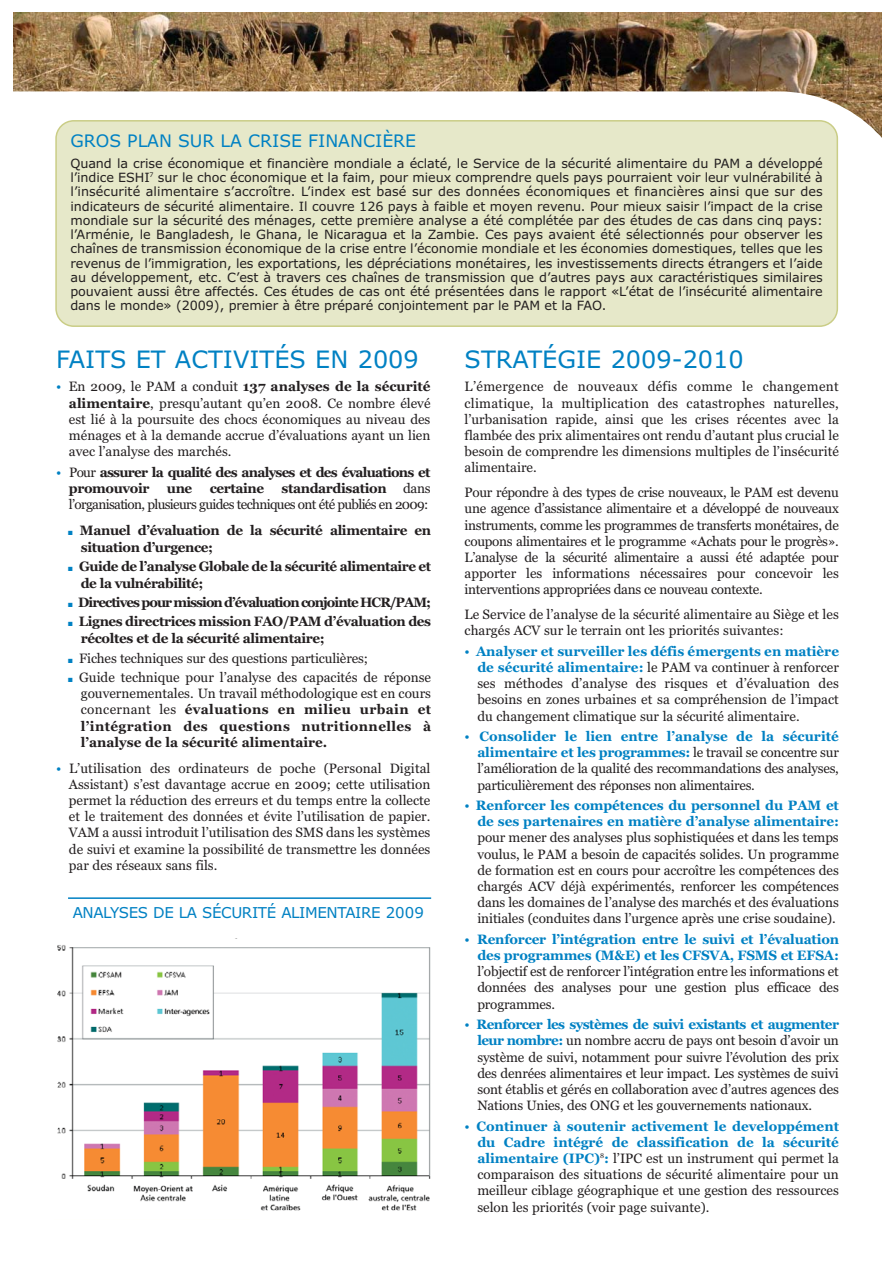
<style>
.page{position:relative;width:893px;height:1263px;background:#fff}
.page>*{position:absolute;margin:0;border:0;box-sizing:border-box;transform-origin:0 0}
.t1{font:24px "Verdana";color:#0081c3}
.t2{font:17.25px "Verdana";color:#0081c3}
.t3{font:15px "Verdana";letter-spacing:-.025em;color:#0081c3}
.t4{font:13.5px/16.2px "Georgia";color:#231f20;text-align:justify}
.t5{font:700 13.5px/17.1px "Georgia";letter-spacing:-.03em;color:#231f20}
.t6{font:700 13.5px/16.2px "Georgia";letter-spacing:-.005em;color:#0081c3;text-align:right}
.t7{font:13.5px/16.2px "Georgia";letter-spacing:-.05em;color:#231f20;text-align:right}
.t8{font:700 13.5px/16.2px "Georgia";letter-spacing:-.055em;color:#231f20}
.t9{font:700 13.5px "Georgia";letter-spacing:-.07em;color:#231f20}
.t10{font:12.75px/14.2px "Verdana";letter-spacing:-.005em;color:#231f20;text-align:justify}
.s1{color:#0081c3}
.s2{font-weight:700}
.s3{font-weight:400;color:#0081c3}
.s4{font-weight:400}
.s5{font-weight:700;color:#0081c3}
</style>
<div class="page">
<img style="left:14px;top:13px;width:867px;height:78px">
<svg style="left:13px;top:91px;width:869px;height:218px"></svg>
<img style="left:57px;top:938px;width:374px;height:273px">
<div style="left:55px;top:120px;width:783px;height:207px;background:#e6e8c9"></div>
<hr style="left:68px;top:897px;width:363px;height:2px;background:#0081c3">
<p class="t2" style="left:70px;top:134px;width:347px">GROS PLAN SUR LA CRISE FINANCIÈRE</p>
<p class="t10" style="left:70px;top:157px;width:754px">Quand la crise économique et financière mondiale a éclaté, le Service de la sécurité alimentaire du PAM a développé l’indice ESHI<sup>7</sup> sur le choc économique et la faim, pour mieux comprendre quels pays pourraient voir leur vulnérabilité à l’insécurité alimentaire s’accroître. L’index est basé sur des données économiques et financières ainsi que sur des indicateurs de sécurité alimentaire. Il couvre 126 pays à faible et moyen revenu. Pour mieux saisir l’impact de la crise mondiale sur la sécurité des ménages, cette première analyse a été complétée par des études de cas dans cinq pays: l’Arménie, le Bangladesh, le Ghana, le Nicaragua et la Zambie. Ces pays avaient été sélectionnés pour observer les chaînes de transmission économique de la crise entre l’économie mondiale et les économies domestiques, telles que les revenus de l’immigration, les exportations, les dépréciations monétaires, les investissements directs étrangers et l’aide au développement, etc. C’est à travers ces chaînes de transmission que d’autres pays aux caractéristiques similaires pouvaient aussi être affectés. Ces études de cas ont été présentées dans le rapport «L’état de l’insécurité alimentaire dans le monde» (2009), premier à être préparé conjointement par le PAM et la FAO.</p>
<h1 class="t1" style="left:56px;top:350px;width:364px">FAITS ET ACTIVITÉS EN 2009</h1>
<p class="t4" style="left:69px;top:380px;width:363px;text-indent:-13px"><span class="s1">•</span> En 2009, le PAM a conduit <span class="s2">137 analyses de la sécurité alimentaire</span>, presqu’autant qu’en 2008. Ce nombre élevé est lié à la poursuite des chocs économiques au niveau des ménages et à la demande accrue d’évaluations ayant un lien avec l’analyse des marchés.</p>
<p class="t8" style="left:69px;top:465px;width:363px;text-indent:-13px"><span class="s3">•</span> <span class="s4">Pour</span> assurer la qualité des analyses et des évaluations et promouvoir</p>
<p class="t7" style="left:69px;top:481px;width:363px"><span class="s2">standardisation</span> dans<br>l’organisation, plusieurs guides techniques ont été publiés en 2009:</p>
<p class="t5" style="left:167px;top:481px;width:27px">une</p>
<p class="t5" style="left:210px;top:481px;width:56px">certaine</p>
<p class="t5" style="left:81px;top:523px;width:352px;line-height:16.5px;text-indent:-13px"><span class="s1">■</span> Manuel d’évaluation de la sécurité alimentaire en situation d’urgence;</p>
<p class="t5" style="left:81px;top:558px;width:352px;text-indent:-13px"><span class="s1">■</span> Guide de l’analyse Globale de la sécurité alimentaire et de la vulnérabilité;</p>
<p class="t9" style="left:68px;top:597px;width:364px"><span class="s1">■</span> Directives pour mission d’évaluation conjointe HCR/PAM;</p>
<p class="t5" style="left:81px;top:614px;width:352px;text-indent:-13px"><span class="s1">■</span> Lignes directrices mission FAO/PAM d’évaluation des récoltes et de la sécurité alimentaire;</p>
<p class="t4" style="left:68px;top:651px;width:301px"><span class="s1">■</span> Fiches techniques sur des questions particulières;</p>
<p class="t4" style="left:81px;top:670px;width:352px;text-indent:-13px"><span class="s1">■</span> Guide technique pour l’analyse des capacités de réponse gouvernementales. Un travail méthodologique est en cours concernant les <span class="s2">évaluations en milieu urbain et l’intégration des questions nutritionnelles à l’analyse de la sécurité alimentaire.</span></p>
<p class="t4" style="left:69px;top:761px;width:363px;text-indent:-13px"><span class="s1">•</span> L’utilisation des ordinateurs de poche (Personal Digital Assistant) s’est davantage accrue en 2009; cette utilisation permet la réduction des erreurs et du temps entre la collecte et le traitement des données et évite l’utilisation de papier.<br>VAM a aussi introduit l’utilisation des SMS dans les systèmes de suivi et examine la possibilité de transmettre les données par des réseaux sans fils.</p>
<p class="t3" style="left:73px;top:906px;width:353px">ANALYSES DE LA SÉCURITÉ ALIMENTAIRE 2009</p>
<h1 class="t1" style="left:464px;top:350px;width:281px">STRATÉGIE 2009-2010</h1>
<p class="t4" style="left:464px;top:380px;width:376px">L’émergence de nouveaux défis comme le changement climatique, la multiplication des catastrophes naturelles, l’urbanisation rapide, ainsi que les crises récentes avec la flambée des prix alimentaires ont rendu d’autant plus crucial le besoin de comprendre les dimensions multiples de l’insécurité alimentaire.</p>
<p class="t4" style="left:464px;top:485px;width:376px">Pour répondre à des types de crise nouveaux, le PAM est devenu une agence d’assistance alimentaire et a développé de nouveaux instruments, comme les programmes de transferts monétaires, de coupons alimentaires et le programme «Achats pour le progrès».<br>L’analyse de la sécurité alimentaire a aussi été adaptée pour apporter les informations nécessaires pour concevoir les interventions appropriées dans ce nouveau contexte.</p>
<p class="t4" style="left:464px;top:607px;width:376px">Le Service de l’analyse de la sécurité alimentaire au Siège et les chargés ACV sur le terrain ont les priorités suivantes:</p>
<p class="t4" style="left:477px;top:644px;width:363px;text-indent:-13px"><span class="s1">•</span> <span class="s5">Analyser et surveiller les défis émergents en matière de sécurité alimentaire:</span> le PAM va continuer à renforcer ses méthodes d’analyse des risques et d’évaluation des besoins en zones urbaines et sa compréhension de l’impact du changement climatique sur la sécurité alimentaire.</p>
<p class="t4" style="left:477px;top:729px;width:363px;text-indent:-13px"><span class="s1">•</span> <span class="s5">Consolider le lien entre l’analyse de la sécurité alimentaire et les programmes:</span> le travail se concentre sur l’amélioration de la qualité des recommandations des analyses, particulièrement des réponses non alimentaires.</p>
<p class="t6" style="left:464px;top:798px;width:376px"><span class="s4">•</span> Renforcer les compétences du personnel du PAM et de ses partenaires en matière d’analyse alimentaire:</p>
<p class="t4" style="left:477px;top:831px;width:363px">pour mener des analyses plus sophistiquées et dans les temps voulus, le PAM a besoin de capacités solides. Un programme de formation est en cours pour accroître les compétences des chargés ACV déjà expérimentés, renforcer les compétences dans les domaines de l’analyse des marchés et des évaluations initiales (conduites dans l’urgence après une crise soudaine).</p>
<p class="t6" style="left:464px;top:932px;width:376px"><span class="s4">•</span> Renforcer l’intégration entre le suivi et l’évaluation des programmes (M&amp;E) et les CFSVA, FSMS et EFSA:</p>
<p class="t4" style="left:477px;top:965px;width:363px">l’objectif est de renforcer l’intégration entre les informations et données des analyses pour une gestion plus efficace des programmes.</p>
<p class="t4" style="left:477px;top:1017px;width:363px;text-indent:-13px"><span class="s1">•</span> <span class="s5">Renforcer les systèmes de suivi existants et augmenter leur nombre:</span> un nombre accru de pays ont besoin d’avoir un système de suivi, notamment pour suivre l’évolution des prix des denrées alimentaires et leur impact. Les systèmes de suivi sont établis et gérés en collaboration avec d’autres agences des Nations Unies, des ONG et les gouvernements nationaux.</p>
<p class="t4" style="left:477px;top:1119px;width:363px;text-indent:-13px"><span class="s1">•</span> <span class="s5">Continuer à soutenir activement le developpément du Cadre intégré de classification de la sécurité alimentaire (IPC)</span><sup>8</sup><span class="s5">:</span> l’IPC est un instrument qui permet la comparaison des situations de sécurité alimentaire pour un meilleur ciblage géographique et une gestion des ressources selon les priorités (voir page suivante).</p>
</div>
